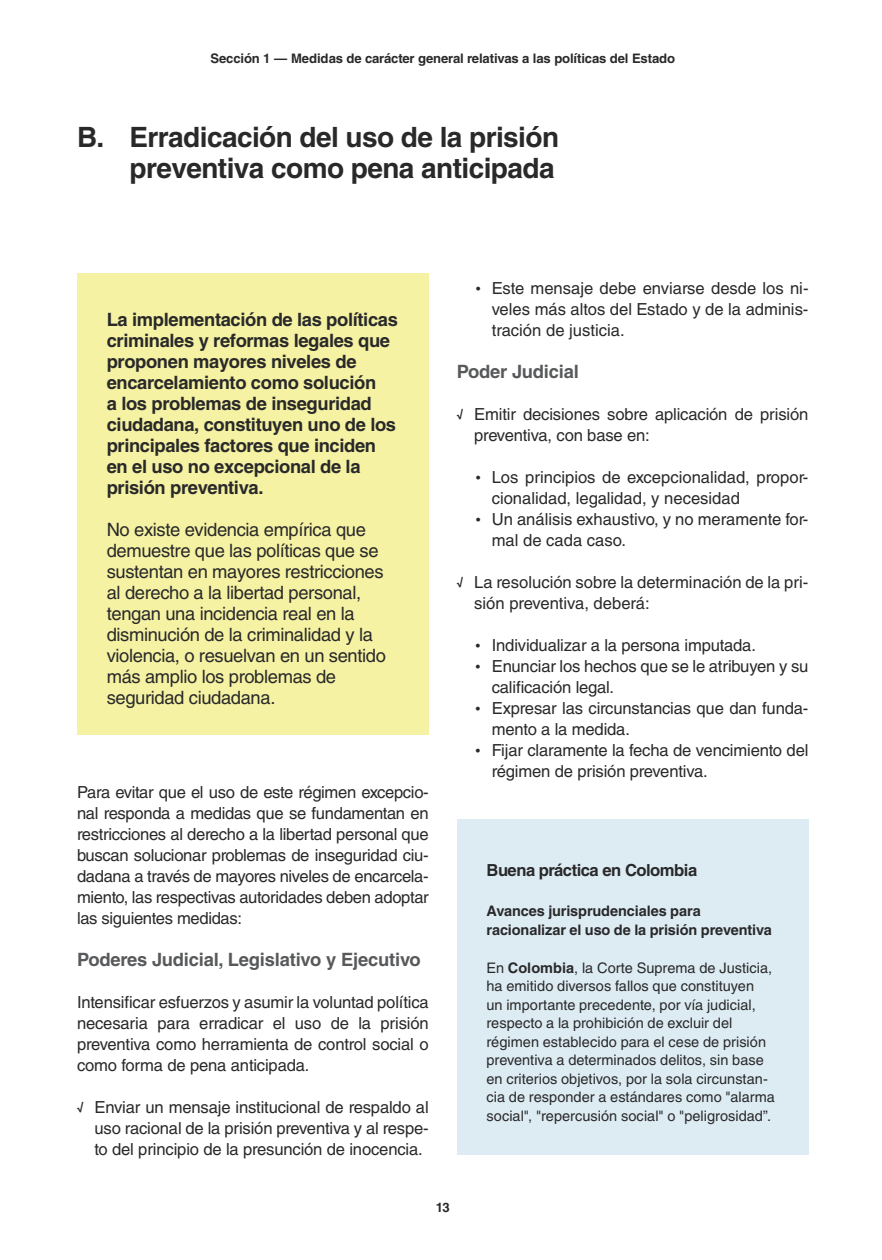
<style>
.page{position:relative;width:882px;height:1260px;background:#fff}
.page>*{position:absolute;margin:0;border:0;box-sizing:border-box;transform-origin:0 0}
.t1{font:700 28px/30.6px "Helvetica LT Std";letter-spacing:-.02em;color:#29292a;text-align:right}
.t2{font:18.38px/21px "Helvetica LT Std";letter-spacing:-.02em;color:#29292a}
.t3{font:700 18.38px/21px "Helvetica LT Std";letter-spacing:-.02em;color:#29292a}
.t4{font:700 18.38px "Helvetica LT Std";letter-spacing:-.01em;color:#58595b}
.t5{font:16.62px/21px "Helvetica LT Std";letter-spacing:-.01em;color:#29292a}
.t6{font:700 16.62px "Helvetica LT Std";letter-spacing:-.03em;color:#29292a}
.t7{font:14.53px/18.6px "Helvetica LT Std";color:#29292a}
.t8{font:700 14.53px/18.6px "Helvetica LT Std";letter-spacing:-.01em;color:#29292a}
.t9{font:700 13.12px "Helvetica LT Std";letter-spacing:-.01em;color:#29292a}
.t10{font:700 11.38px "Helvetica LT Std";color:#29292a}
.s1{font-size:12.25px}
.s2{font-weight:700}
</style>
<div class="page">
<div style="left:77px;top:273px;width:352px;height:462px;background:#f5f2a3"></div>
<div style="left:457px;top:819px;width:351px;height:336px;background:#ddebf3"></div>
<p class="t9" style="left:210px;top:50px;width:466px">Sección 1 — Medidas de carácter general relativas a las políticas del Estado</p>
<h1 class="t1" style="left:77px;top:121px;width:484px">B. Erradicación del uso de la prisión preventiva como pena anticipada</h1>
<p class="t3" style="left:107px;top:309px;width:293px">La implementación de las políticas criminales y reformas legales que proponen mayores niveles de encarcelamiento como solución<br>a los problemas de inseguridad ciudadana, constituyen uno de los principales factores que inciden en el uso no excepcional de la prisión preventiva.</p>
<p class="t2" style="left:107px;top:519px;width:281px">No existe evidencia empírica que demuestre que las políticas que se sustentan en mayores restricciones al derecho a la libertad personal, tengan una incidencia real en la disminución de la criminalidad y la violencia, o resuelvan en un sentido más amplio los problemas de seguridad ciudadana.</p>
<p class="t5" style="left:77px;top:782px;width:353px;text-align:justify">Para evitar que el uso de este régimen excepcio&shy;nal responda a medidas que se fundamentan en restricciones al derecho a la libertad personal que buscan solucionar problemas de inseguridad ciu&shy;dadana a través de mayores niveles de encarcela&shy;miento, las respectivas autoridades deben adoptar las siguientes medidas:</p>
<p class="t4" style="left:77px;top:948px;width:345px">Poderes Judicial, Legislativo y Ejecutivo</p>
<p class="t5" style="left:77px;top:992px;width:353px;text-align:justify">Intensificar esfuerzos y asumir la voluntad política necesaria para erradicar el uso de la prisión preventiva como herramienta de control social o como forma de pena anticipada.</p>
<p class="t5" style="left:95px;top:1097px;width:336px">Enviar un mensaje institucional de respaldo al</p>
<p class="t10" style="left:77px;top:1099px;width:8px">√</p>
<p class="t5" style="left:94px;top:1118px;width:336px">uso racional de la prisión preventiva y al respe&shy;to del principio de la presunción de inocencia.</p>
<p class="t5" style="left:492px;top:278px;width:318px;text-align:justify;text-indent:-16px"><span class="s1">•</span> Este mensaje debe enviarse desde los ni&shy;veles más altos del Estado y de la adminis&shy;tración de justicia.</p>
<p class="t4" style="left:457px;top:360px;width:124px">Poder Judicial</p>
<p class="t5" style="left:474px;top:404px;width:336px">Emitir decisiones sobre aplicación de prisión</p>
<p class="t10" style="left:457px;top:406px;width:8px">√</p>
<p class="t10" style="left:457px;top:574px;width:8px">√</p>
<p class="t5" style="left:474px;top:425px;width:177px">preventiva, con base en:</p>
<p class="t5" style="left:492px;top:467px;width:318px;text-indent:-16px"><span class="s1">•</span> Los principios de excepcionalidad, propor&shy;cionalidad, legalidad, y necesidad</p>
<p class="t5" style="left:492px;top:509px;width:318px;text-indent:-16px"><span class="s1">•</span> Un análisis exhaustivo, y no meramente for&shy;mal de cada caso.</p>
<p class="t5" style="left:474px;top:572px;width:336px">La resolución sobre la determinación de la pri-</p>
<p class="t5" style="left:474px;top:593px;width:177px">sión preventiva, deberá:</p>
<p class="t5" style="left:476px;top:635px;width:282px"><span class="s1">•</span> Individualizar a la persona imputada.</p>
<p class="t5" style="left:492px;top:656px;width:318px;text-indent:-16px"><span class="s1">•</span> Enunciar los hechos que se le atribuyen y su calificación legal.</p>
<p class="t5" style="left:492px;top:698px;width:318px;text-indent:-16px"><span class="s1">•</span> Expresar las circunstancias que dan funda&shy;mento a la medida.</p>
<p class="t5" style="left:492px;top:740px;width:318px;text-indent:-16px"><span class="s1">•</span> Fijar claramente la fecha de vencimiento del régimen de prisión preventiva.</p>
<p class="t6" style="left:486px;top:860px;width:212px">Buena práctica en Colombia</p>
<p class="t8" style="left:486px;top:902px;width:287px">Avances jurisprudenciales para racionalizar el uso de la prisión preventiva</p>
<p class="t7" style="left:486px;top:958px;width:290px">En <span class="s2">Colombia</span>, la Corte Suprema de Justicia, ha emitido diversos fallos que constituyen<br>un importante precedente, por vía judicial, respecto a la prohibición de excluir del régimen establecido para el cese de prisión preventiva a determinados delitos, sin base en criterios objetivos, por la sola circunstan&shy;cia de responder a estándares como "alarma social", "repercusión social" o "peligrosidad”.</p>
<p class="t9" style="left:436px;top:1200px;width:16px">13</p>
</div>
